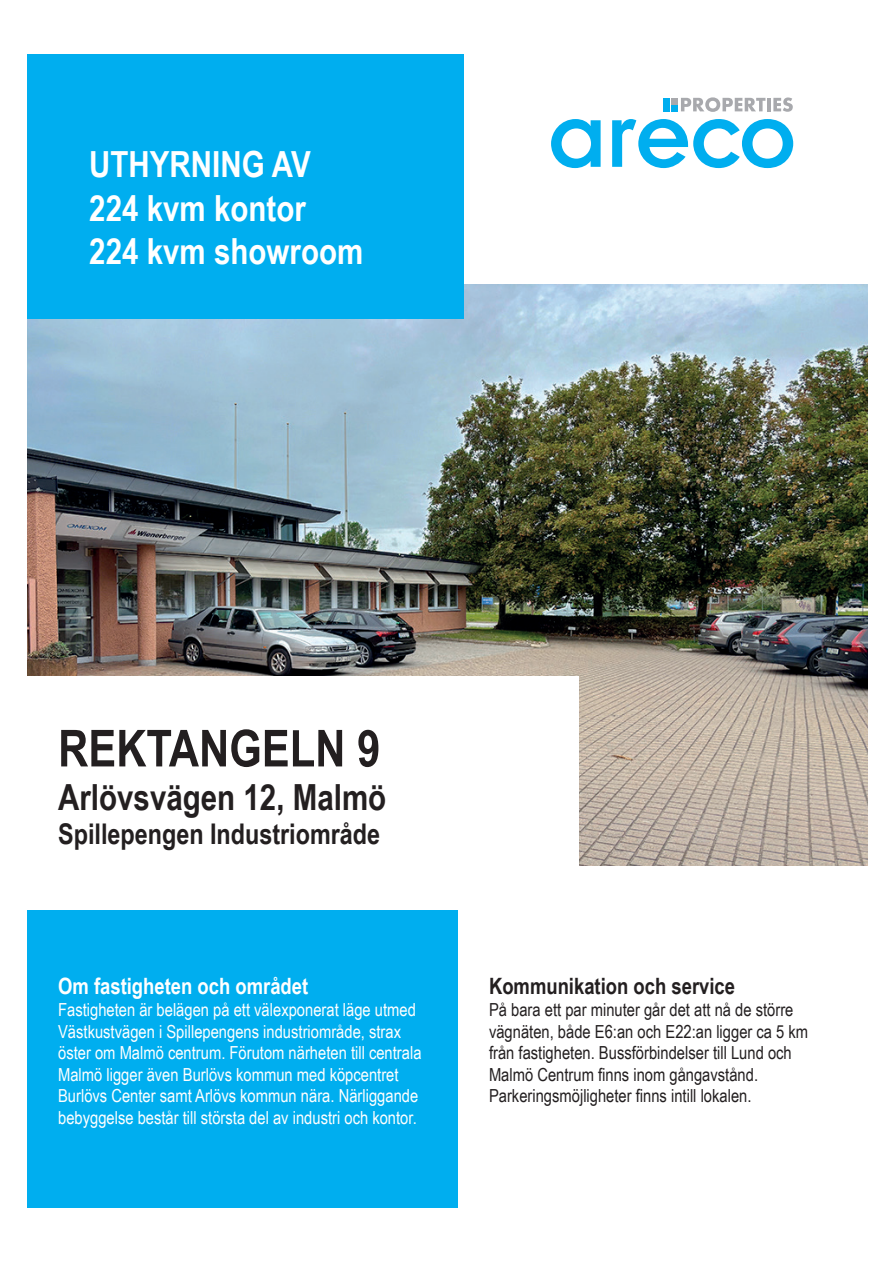
<style>
.page{position:relative;width:893px;height:1263px;background:#fff}
.page>*{position:absolute;margin:0;border:0;box-sizing:border-box;transform-origin:0 0}
.t1{font:700 51px "Arial Narrow";color:#231f20}
.t2{font:700 36px/43.2px "Arial Narrow";color:#fff}
.t3{font:700 36px "Arial Narrow";color:#231f20}
.t4{font:700 28.5px "Arial Narrow";color:#231f20}
.t5{font:700 22.5px "Arial Narrow";color:#231f20}
.t6{font:700 22.5px "Arial Narrow";color:#fff}
.t7{font:18px/21.6px "Arial Narrow";color:#fff}
.t8{font:18px/21.6px "Arial Narrow";color:#231f20}
</style>
<div class="page">
<img style="left:27px;top:284px;width:840px;height:581px">
<div style="left:27px;top:54px;width:436px;height:265px;background:#00aeef"></div>
<svg style="left:551px;top:119px;width:50px;height:49px"></svg>
<svg style="left:612px;top:119px;width:181px;height:49px"></svg>
<svg style="left:681px;top:97px;width:84px;height:15px"></svg>
<hr style="left:767px;top:98px;width:4px;height:13px;background:#a8a9ad">
<svg style="left:773px;top:97px;width:20px;height:15px"></svg>
<div style="left:671px;top:105px;width:7px;height:7px;background:#00aeef"></div>
<div style="left:664px;top:98px;width:6px;height:14px;background:#00aeef"></div>
<div style="left:671px;top:98px;width:7px;height:6px;background:#a8a9ad"></div>
<div style="left:26px;top:676px;width:552px;height:234px;background:#fff"></div>
<div style="left:27px;top:910px;width:430px;height:298px;background:#00aeef"></div>
<h2 class="t2" style="left:89px;top:141px;width:275px">UTHYRNING AV<br>224 kvm kontor<br>224 kvm showroom</h2>
<h1 class="t1" style="left:58px;top:710px;width:324px">REKTANGELN 9</h1>
<h2 class="t3" style="left:58px;top:770px;width:330px">Arlövsvägen 12, Malmö</h2>
<h3 class="t4" style="left:58px;top:812px;width:324px">Spillepengen Industriområde</h3>
<p class="t6" style="left:58px;top:969px;width:252px">Om fastigheten och området</p>
<p class="t7" style="left:58px;top:998px;width:365px">Fastigheten är belägen på ett välexponerat läge utmed Västkustvägen i Spillepengens industriområde, strax öster om Malmö centrum. Förutom närheten till centrala Malmö ligger även Burlövs kommun med köpcentret Burlövs Center samt Arlövs kommun nära. Närliggande bebyggelse består till största del av industri och kontor.</p>
<p class="t5" style="left:489px;top:969px;width:248px">Kommunikation och service</p>
<p class="t8" style="left:489px;top:998px;width:321px">På bara ett par minuter går det att nå de större vägnäten, både E6:an och E22:an ligger ca 5 km från fastigheten. Bussförbindelser till Lund och Malmö Centrum finns inom gångavstånd.<br>Parkeringsmöjligheter finns intill lokalen.</p>
</div>
